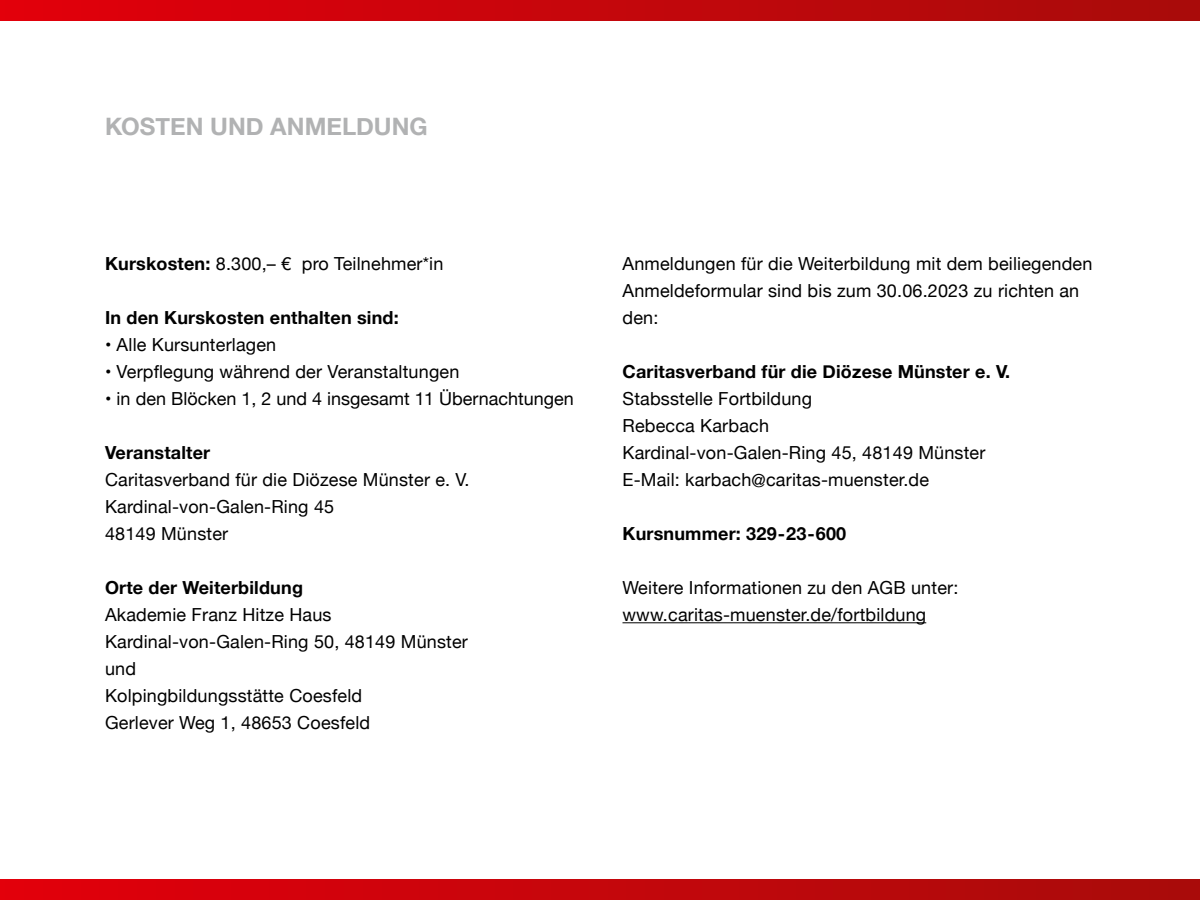
<style>
.page{position:relative;width:1200px;height:900px;background:#fff}
.page>*{position:absolute;margin:0;border:0;box-sizing:border-box;transform-origin:0 0}
.t1{font:700 24px "Helvetica Neue";color:#b1b2b3}
.t2{font:18px/27px "Helvetica Neue";letter-spacing:.01em;color:#000}
.t3{font:700 18px "Helvetica Neue";letter-spacing:.01em;color:#000}
.s1{font-weight:700}
</style>
<div class="page">
<div style="left:0;top:879px;width:1200px;height:21px;background:linear-gradient(to right,#e2000c,#a80c0b)"></div>
<div style="left:0;top:0;width:1200px;height:20px;background:linear-gradient(to right,#e2000c,#a80c0b)"></div>
<hr style="left:622px;top:622px;width:304px;height:1px;background:#000">
<h1 class="t1" style="left:105px;top:108px;width:184px">Kosten und Anmeld</h1>
<h1 class="t1" style="left:374px;top:108px;width:55px">ung</h1>
<p class="t2" style="left:105px;top:251px;width:340px"><span class="s1">Kurskosten:</span> 8.300,– € pro Teilnehmer*in</p>
<p class="t3" style="left:105px;top:303px;width:295px">In den Kurskosten enthalten sind:</p>
<p class="t2" style="left:105px;top:332px;width:173px">• Alle Kursunterlagen</p>
<p class="t2" style="left:105px;top:359px;width:356px">• Verpflegung während der Veranstaltungen</p>
<p class="t2" style="left:105px;top:386px;width:470px">• in den Blöcken 1, 2 und 4 insgesamt 11 Übernachtungen</p>
<p class="t3" style="left:105px;top:438px;width:107px">Veranstalter</p>
<p class="t2" style="left:105px;top:467px;width:366px">Caritasverband für die Diözese Münster e. V.<br>Kardinal-von-Galen-Ring 45<br>48149 Münster</p>
<p class="t3" style="left:105px;top:573px;width:200px">Orte der Weiterbildung</p>
<p class="t2" style="left:105px;top:602px;width:364px">Akademie Franz Hitze Haus<br>Kardinal-von-Galen-Ring 50, 48149 Münster und<br>Kolpingbildungsstätte Coesfeld<br>Gerlever Weg 1, 48653 Coesfeld</p>
<p class="t2" style="left:622px;top:251px;width:471px">Anmeldungen für die Weiterbildung mit dem beiliegenden<br>Anmeldeformular sind bis zum 30.06.2023 zu richten an den:</p>
<p class="t3" style="left:622px;top:357px;width:389px">Caritasverband für die Diözese Münster e. V.</p>
<p class="t2" style="left:622px;top:386px;width:364px">Stabsstelle Fortbildung<br>Rebecca Karbach<br>Kardinal-von-Galen-Ring 45, 48149 Münster<br>E-Mail: karbach@caritas-muenster.de</p>
<p class="t3" style="left:622px;top:519px;width:225px">Kursnummer: 329-23-600</p>
<p class="t2" style="left:622px;top:575px;width:337px">Weitere Informationen zu den AGB unter: www.caritas-muenster.de/fortbildung</p>
</div>
